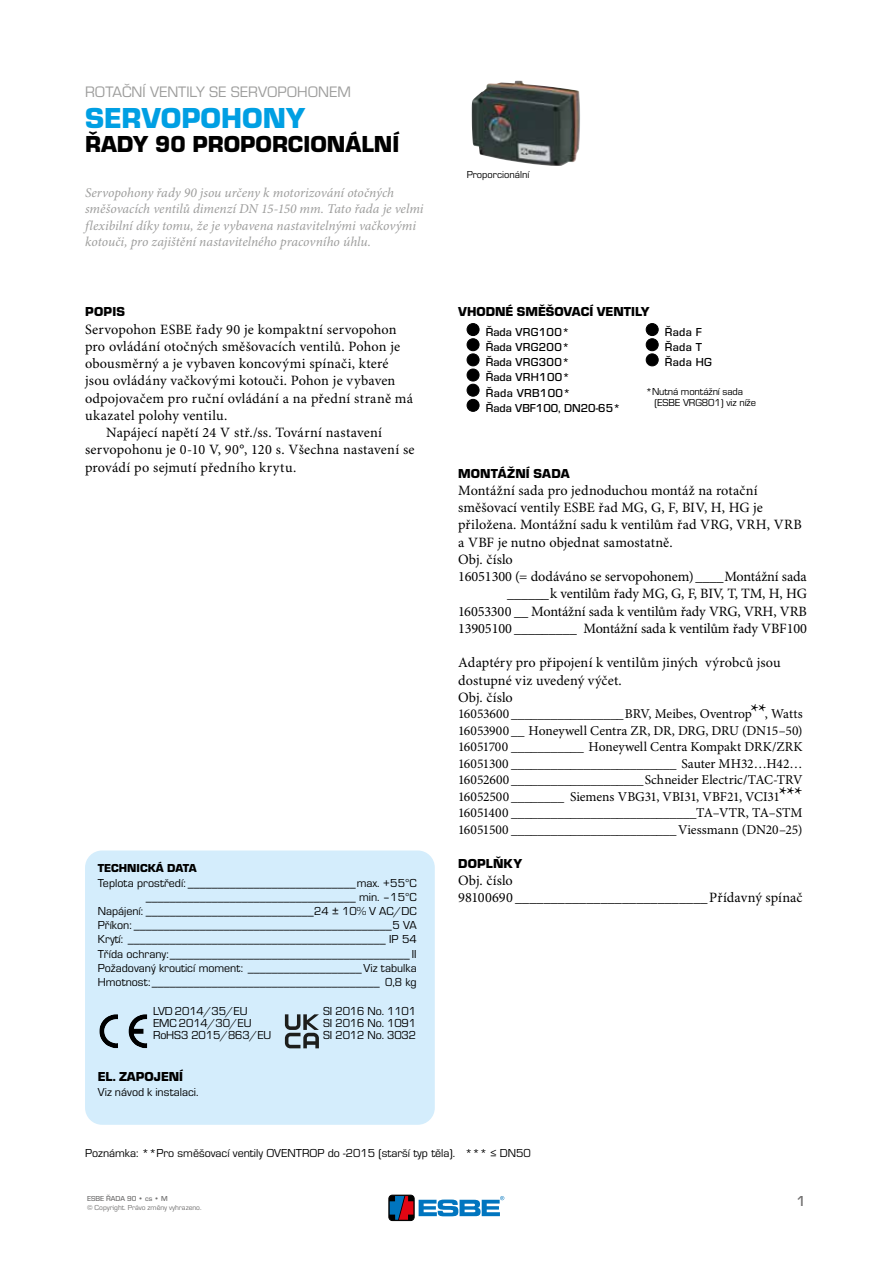
<style>
.page{position:relative;width:893px;height:1263px;background:#fff}
.page>*{position:absolute;margin:0;border:0;box-sizing:border-box;transform-origin:0 0}
.t1{font:700 30px "ESBE Eurostile";color:#009fe3}
.t2{font:700 24px "ESBE Eurostile";color:#000}
.t3{font:15.75px "ESBE Eurostile";color:#9d9d9c}
.t4{font:500 15px "ESBE Eurostile";color:#706f6f}
.t5{font:14.25px/17.2px "Minion Pro";letter-spacing:.005em;color:#000}
.t6{font:14.25px "Minion Pro";letter-spacing:-.015em;color:#000}
.t7{font:13.5px/16.5px "Minion Pro";letter-spacing:-.005em;color:#000;text-align:justify}
.t8{font:italic 13.5px/16.5px "Minion Pro";color:#9d9d9c}
.t9{font:700 13.5px "ESBE Eurostile";color:#000}
.t10{font:12px/14.2px "ESBE Eurostile";color:#000;text-align:right}
.t11{font:500 12px/15.1px "ESBE Eurostile";letter-spacing:.025em;color:#000}
.t12{font:700 12px "ESBE Eurostile";letter-spacing:-.005em;color:#000}
.t13{font:10.5px/10.5px "ESBE Eurostile";letter-spacing:-.01em;color:#000}
.t14{font:7.5px "ESBE Eurostile";color:#706f6f}
.t15{font:500 7.5px "ESBE Eurostile";color:#706f6f}
.s1{font-size:21px}
</style>
<div class="page">
<div style="left:85px;top:850px;width:350px;height:275px;background:#d4edfc;border-radius:17px"></div>
<img style="left:472px;top:81px;width:108px;height:85px">
<div style="left:467px;top:324px;width:12px;height:12px;background:#000;border-radius:50%"></div>
<div style="left:467px;top:323px;width:12px;height:13px;border:1px solid #000;border-radius:50%"></div>
<div style="left:467px;top:339px;width:12px;height:12px;background:#000;border-radius:50%"></div>
<div style="left:467px;top:338px;width:12px;height:13px;border:1px solid #000;border-radius:50%"></div>
<div style="left:467px;top:354px;width:12px;height:12px;background:#000;border-radius:50%"></div>
<div style="left:467px;top:353px;width:12px;height:13px;border:1px solid #000;border-radius:50%"></div>
<div style="left:467px;top:369px;width:12px;height:12px;background:#000;border-radius:50%"></div>
<div style="left:467px;top:369px;width:12px;height:12px;border:1px solid #000;border-radius:50%"></div>
<div style="left:467px;top:384px;width:12px;height:12px;background:#000;border-radius:50%"></div>
<div style="left:467px;top:384px;width:12px;height:13px;border:1px solid #000;border-radius:50%"></div>
<div style="left:467px;top:399px;width:12px;height:12px;background:#000;border-radius:50%"></div>
<div style="left:467px;top:399px;width:12px;height:13px;border:1px solid #000;border-radius:50%"></div>
<div style="left:646px;top:324px;width:12px;height:12px;background:#000;border-radius:50%"></div>
<div style="left:646px;top:323px;width:13px;height:13px;border:1px solid #000;border-radius:50%"></div>
<div style="left:646px;top:339px;width:12px;height:12px;background:#000;border-radius:50%"></div>
<div style="left:646px;top:338px;width:13px;height:13px;border:1px solid #000;border-radius:50%"></div>
<div style="left:646px;top:354px;width:12px;height:12px;background:#000;border-radius:50%"></div>
<div style="left:646px;top:353px;width:13px;height:13px;border:1px solid #000;border-radius:50%"></div>
<svg style="left:99px;top:1014px;width:19px;height:34px"></svg>
<svg style="left:129px;top:1014px;width:18px;height:34px"></svg>
<svg style="left:285px;top:1014px;width:34px;height:34px"></svg>
<div style="left:389px;top:1195px;width:25px;height:25px;border:1px solid #000;border-radius:4px"></div>
<svg style="left:390px;top:1196px;width:23px;height:24px"></svg>
<svg style="left:419px;top:1196px;width:85px;height:20px"></svg>
<p class="t3" style="left:85px;top:83px;width:267px">ROTAČNÍ VENTILY SE SERVOPOHONEM</p>
<h1 class="t1" style="left:85px;top:102px;width:222px">SERVOPOHONY</h1>
<h2 class="t2" style="left:85px;top:131px;width:316px">ŘADY 90 PROPORCIONÁLNÍ</h2>
<p class="t8" style="left:85px;top:185px;width:340px">Servopohony řady 90 jsou určeny k motorizování otočných směšovacích ventilů dimenzí DN 15-150 mm. Tato řada je velmi flexibilní díky tomu, že je vybavena nastavitelnými vačkovými kotouči, pro zajištění nastavitelného pracovního úhlu.</p>
<p class="t9" style="left:85px;top:304px;width:42px">POPIS</p>
<p class="t5" style="left:85px;top:321px;width:313px">Servopohon ESBE řady 90 je kompaktní servopohon</p>
<p class="t5" style="left:85px;top:338px;width:317px">pro ovládání otočných směšovacích ventilů. Pohon je</p>
<p class="t5" style="left:85px;top:355px;width:305px">obousměrný a je vybaven koncovými spínači, které</p>
<p class="t5" style="left:85px;top:373px;width:312px">jsou ovládány vačkovými kotouči. Pohon je vybaven</p>
<p class="t5" style="left:85px;top:390px;width:330px">odpojovačem pro ruční ovládání a na přední straně má</p>
<p class="t5" style="left:85px;top:407px;width:144px">ukazatel polohy ventilu.</p>
<p class="t5" style="left:106px;top:424px;width:277px">Napájecí napětí 24 V stř./ss. Tovární nastavení</p>
<p class="t5" style="left:85px;top:442px;width:331px">servopohonu je 0-10 V, 90°, 120 s. Všechna nastavení se</p>
<p class="t5" style="left:85px;top:459px;width:213px">provádí po sejmutí předního krytu.</p>
<p class="t12" style="left:98px;top:862px;width:100px">TECHNICKÁ DATA</p>
<p class="t10" style="left:98px;top:876px;width:320px">Teplota prostředí: ____________________________max. +55°C ___________________________________ min. –15°C Napájení: ____________________________24 ± 10% V AC/DC Příkon: ___________________________________________5 VA Krytí: ___________________________________________ IP 54<br>Třída ochrany:________________________________________ II Požadovaný krouticí moment: ___________________Viz tabulka Hmotnost:______________________________________ 0,8 kg</p>
<p class="t10" style="left:153px;top:1004px;width:96px">LVD 2014/35/EU</p>
<p class="t10" style="left:323px;top:1004px;width:95px">SI 2016 No. 1101</p>
<p class="t10" style="left:153px;top:1016px;width:100px">EMC 2014/30/EU</p>
<p class="t10" style="left:323px;top:1016px;width:95px">SI 2016 No. 1091</p>
<p class="t10" style="left:153px;top:1028px;width:120px">RoHS3 2015/863/EU</p>
<p class="t10" style="left:323px;top:1028px;width:95px">SI 2012 No. 3032</p>
<p class="t9" style="left:98px;top:1069px;width:87px">EL. ZAPOJENÍ</p>
<p class="t10" style="left:98px;top:1085px;width:102px">Viz návod k instalaci.</p>
<p class="t13" style="left:467px;top:170px;width:64px">Proporcionální</p>
<p class="t9" style="left:458px;top:304px;width:193px">VHODNÉ SMĚŠOVACÍ VENTILY</p>
<p class="t11" style="left:486px;top:325px;width:136px">Řada VRG100*<br>Řada VRG200*<br>Řada VRG300*<br>Řada VRH100*<br>Řada VRB100*<br>Řada VBF100, DN20-65*</p>
<p class="t11" style="left:665px;top:325px;width:49px">Řada F<br>Řada T<br>Řada HG</p>
<p class="t13" style="left:654px;top:387px;width:103px;text-indent:-9px">*Nutná montážní sada (ESBE VRG801) viz níže</p>
<p class="t9" style="left:458px;top:466px;width:113px">MONTÁŽNÍ SADA</p>
<p class="t5" style="left:458px;top:482px;width:301px">Montážní sada pro jednoduchou montáž na rotační</p>
<p class="t5" style="left:458px;top:499px;width:306px">směšovací ventily ESBE řad MG, G, F, BIV, H, HG je</p>
<p class="t5" style="left:458px;top:517px;width:345px">přiložena. Montážní sadu k ventilům řad VRG, VRH, VRB</p>
<p class="t5" style="left:458px;top:534px;width:216px">a VBF je nutno objednat samostatně.</p>
<p class="t5" style="left:458px;top:551px;width:56px">Obj. číslo</p>
<p class="t5" style="left:458px;top:569px;width:350px">16051300 (= dodáváno se servopohonem) ____Montážní sada</p>
<p class="t6" style="left:507px;top:585px;width:301px">______k ventilům řady MG, G, F, BIV, T, TM, H, HG</p>
<p class="t5" style="left:458px;top:603px;width:350px">16053300 __ Montážní sada k ventilům řady VRG, VRH, VRB</p>
<p class="t5" style="left:458px;top:620px;width:350px">13905100 _________ Montážní sada k ventilům řady VBF100</p>
<p class="t5" style="left:458px;top:655px;width:324px">Adaptéry pro připojení k ventilům jiných výrobců jsou dostupné viz uvedený výčet.<br>Obj. číslo</p>
<p class="t7" style="left:458px;top:706px;width:346px">16053600 _________________BRV, Meibes, Oventrop<span class="s1">**</span>, Watts 16053900 __ Honeywell Centra ZR, DR, DRG, DRU (DN15–50)<br>16051700 ___________ Honeywell Centra Kompakt DRK/ZRK 16051300 _________________________ Sauter MH32…H42… 16052600 ____________________Schneider Electric/TAC-TRV 16052500 ________ Siemens VBG31, VBI31, VBF21, VCI31<span class="s1">*** </span>16051400 ____________________________TA–VTR, TA–STM 16051500 _________________________Viessmann (DN20–25)</p>
<p class="t9" style="left:458px;top:856px;width:65px">DOPLŇKY</p>
<p class="t5" style="left:458px;top:872px;width:346px">Obj. číslo<br>98100690 ___________________________Přídavný spínač</p>
<p class="t10" style="left:85px;top:1146px;width:447px">Poznámka: **Pro směšovací ventily OVENTROP do -2015 (starší typ těla). *** ≤ DN50</p>
<p class="t15" style="left:87px;top:1194px;width:82px">ESBE ŘADA 90 • cs • M</p>
<p class="t14" style="left:87px;top:1203px;width:116px">© Copyright. Právo změny vyhrazeno.</p>
<p class="t4" style="left:796px;top:1193px;width:11px">1</p>
</div>
